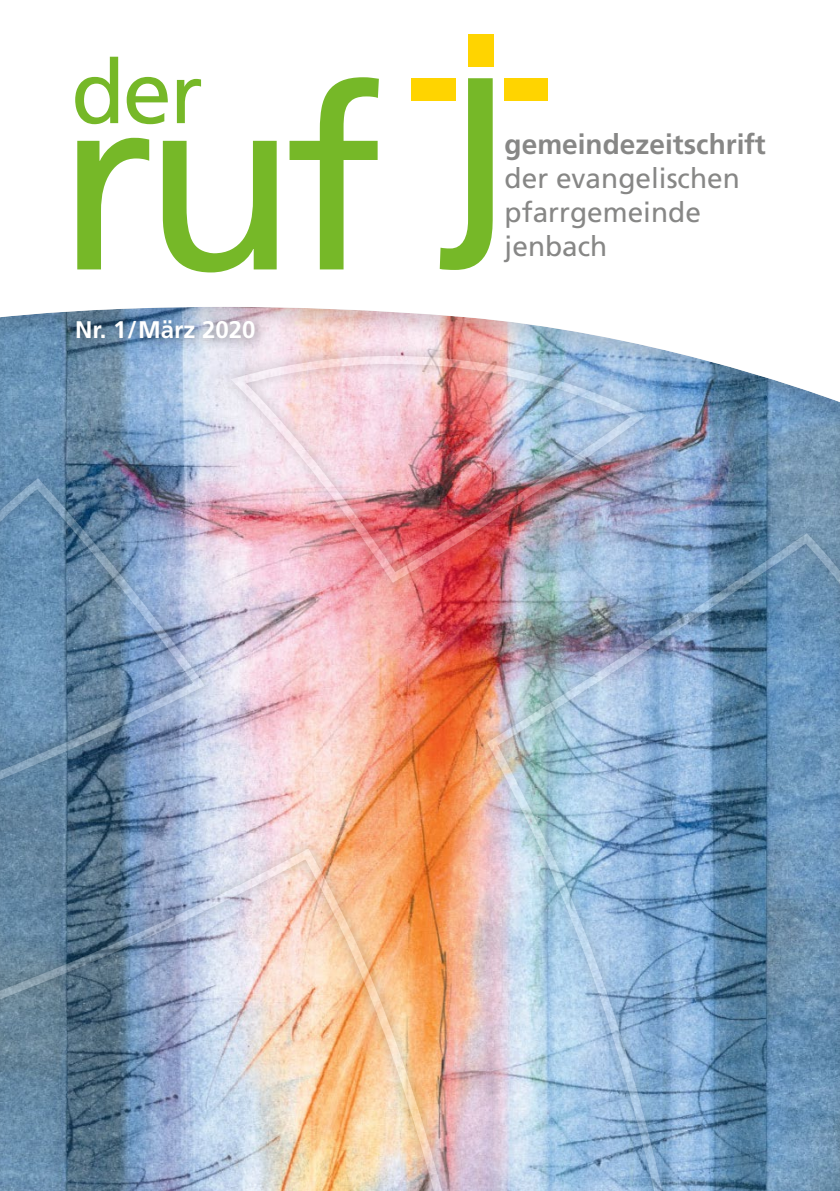
<style>
.page{position:relative;width:840px;height:1191px;background:#fff}
.page>*{position:absolute;margin:0;border:0;box-sizing:border-box;transform-origin:0 0}
.Subhead{font:28px "Frutiger LT Com";color:#878786}
.Subhead-2{font:700 28px "Frutiger LT Com";color:#878786}
.t1{font:700 24px "Frutiger LT Com";color:#fff}
</style>
<div class="page">
<div style="left:0;top:303px;width:839px;height:888px;background:#1a1a18;opacity:.13"></div>
<img style="left:0;top:346px;width:839px;height:845px">
<svg style="left:439px;top:78px;width:53px;height:192px"></svg>
<div style="left:504px;top:78px;width:44px;height:23px;background:#ffd400"></div>
<div style="left:411px;top:78px;width:44px;height:23px;background:#ffd400"></div>
<div style="left:468px;top:34px;width:25px;height:32px;background:#ffd400"></div>
<div style="left:68px;top:313px;width:199px;height:38px;background:#1a1a18;opacity:.48"></div>
<svg style="left:77px;top:77px;width:301px;height:195px"></svg>
<svg style="left:75px;top:57px;width:126px;height:67px"></svg>
<p class="t1" style="left:75px;top:315px;width:182px">Nr. 1/März 2020</p>
<p class="Subhead-2" style="left:504px;top:127px;width:262px">gemeindezeitschrift</p>
<p class="Subhead" style="left:504px;top:161px;width:236px">der evangelischen</p>
<p class="Subhead" style="left:504px;top:195px;width:198px">pfarrgemeinde</p>
<p class="Subhead" style="left:504px;top:229px;width:104px">jenbach</p>
</div>
